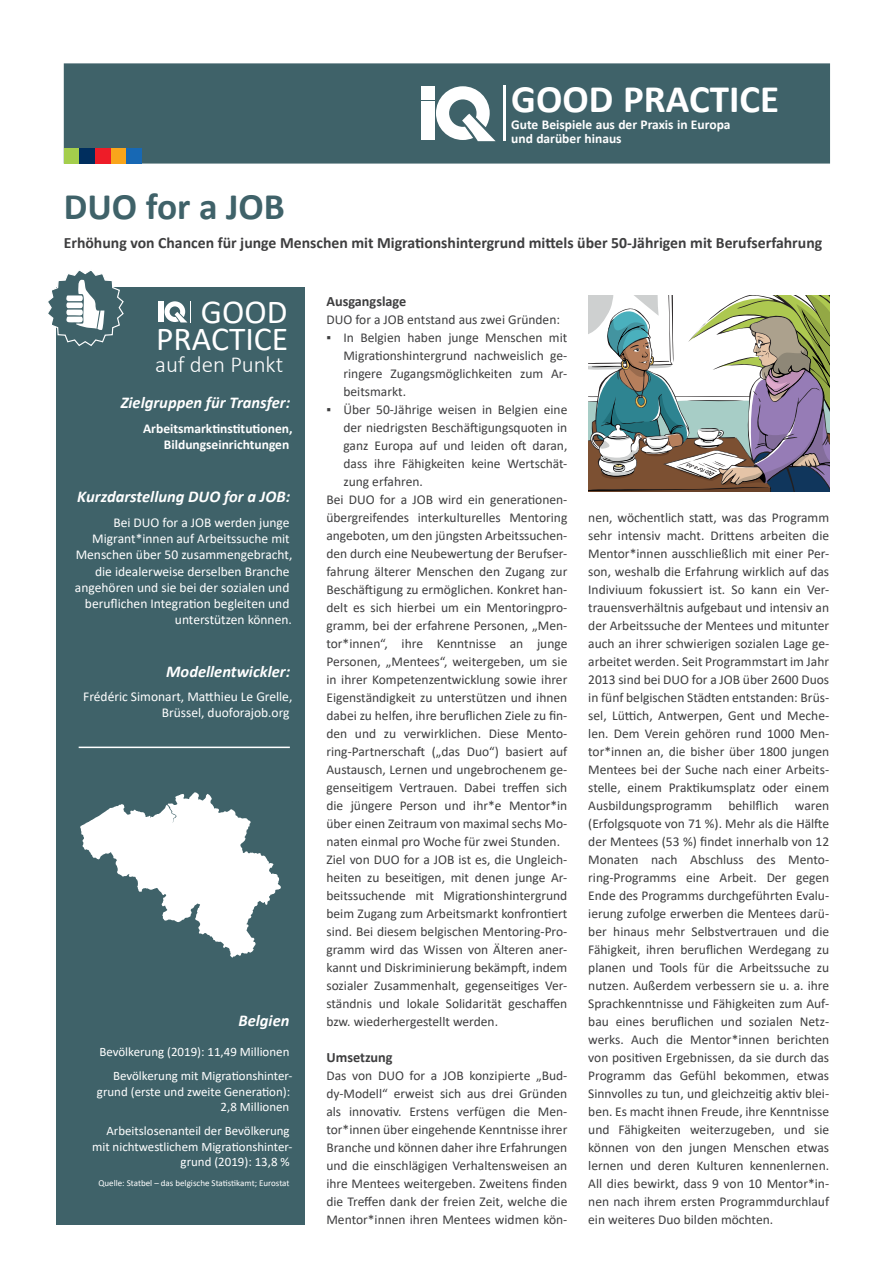
<style>
.page{position:relative;width:893px;height:1263px;background:#fff}
.page>*{position:absolute;margin:0;border:0;box-sizing:border-box;transform-origin:0 0}
.t1{font:700 39px "Calibri";color:#fff}
.t2{font:700 37.5px "Calibri";color:#3f6269}
.t3{font:33.6px/27.2px "Calibri";color:#fff;text-align:right}
.fließtext{font:300 22.95px "Calibri";color:#fff}
.Fotonachweiß{font:italic 700 16.5px "Calibri";color:#fff}
.fließtext-2{font:700 15.75px "Calibri";color:#3e3e3f}
.fließtext-3{font:700 14.25px "Calibri";color:#3e3e3f}
.fließtext-4{font:13.5px/18px "Calibri";color:#3e3e3f;text-align:justify}
.Fotonachweiß-2{font:13.5px/16.2px "Calibri";color:#fff;text-align:right}
.Fotonachweiß-3{font:700 13.5px/14px "Calibri";color:#fff}
.Fotonachweiß-4{font:12.9px/15.5px "Calibri";color:#fff;text-align:right}
.Fotonachweiß-5{font:9px "Calibri";color:#fff}
</style>
<div class="page">
<div style="left:64px;top:63px;width:766px;height:101px;background:#3f6269"></div>
<svg style="left:588px;top:296px;width:241px;height:195px"></svg>
<div style="left:95px;top:148px;width:16px;height:16px;background:#ee1c28"></div>
<div style="left:64px;top:148px;width:15px;height:16px;background:#a4ce4c"></div>
<div style="left:111px;top:148px;width:15px;height:16px;background:#f9a51b"></div>
<div style="left:126px;top:148px;width:16px;height:16px;background:#1768b4"></div>
<div style="left:79px;top:148px;width:16px;height:16px;background:#002e5e"></div>
<div style="left:421px;top:102px;width:13px;height:38px;background:#fff"></div>
<div style="left:421px;top:86px;width:13px;height:13px;background:#fff"></div>
<svg style="left:436px;top:86px;width:60px;height:55px"></svg>
<hr style="left:503px;top:86px;width:2px;height:55px;background:#fff">
<div style="left:56px;top:287px;width:249px;height:937px;background:#3f6269"></div>
<svg style="left:48px;top:270px;width:76px;height:77px"></svg>
<svg style="left:159px;top:301px;width:32px;height:21px"></svg>
<hr style="left:79px;top:747px;width:211px;height:1px;background:#fff">
<svg style="left:80px;top:792px;width:201px;height:165px"></svg>
<p class="t2" style="left:64px;top:180px;width:223px">DUO for a JOB</p>
<p class="t1" style="left:511px;top:72px;width:269px">GOOD PRACTICE</p>
<p class="Fotonachweiß-3" style="left:511px;top:117px;width:221px">Gute Beispiele aus der Praxis in Europa und darüber hinaus</p>
<p class="fließtext-2" style="left:64px;top:231px;width:760px">Erhöhung von Chancen für junge Menschen mit Migrationshintergrund mittels über 50-Jährigen mit Berufserfahrung</p>
<h3 class="t3" style="left:156px;top:297px;width:134px">GOOD<br>PRACTICE</h3>
<p class="fließtext" style="left:155px;top:351px;width:129px">auf den Punkt</p>
<p class="Fotonachweiß" style="left:121px;top:391px;width:171px">Zielgruppen für Transfer:</p>
<p class="Fotonachweiß-3" style="left:143px;top:420px;width:151px;line-height:16.2px;text-align:right">Arbeitsmarktinstitutionen,<br>Bildungseinrichtungen</p>
<p class="Fotonachweiß" style="left:77px;top:485px;width:214px">Kurzdarstellung DUO for a JOB:</p>
<p class="Fotonachweiß-2" style="left:75px;top:514px;width:219px">Bei DUO for a JOB werden junge Migrant*innen auf Arbeitssuche mit Menschen über 50 zusammengebracht, die idealerweise derselben Branche angehören und sie bei der sozialen und beruflichen Integration begleiten und unterstützen können.</p>
<p class="Fotonachweiß" style="left:166px;top:659px;width:126px">Modellentwickler:</p>
<p class="Fotonachweiß-2" style="left:83px;top:688px;width:211px">Frédéric Simonart, Matthieu Le Grelle,<br>Brüssel, duoforajob.org</p>
<p class="Fotonachweiß" style="left:238px;top:1008px;width:52px">Belgien</p>
<p class="Fotonachweiß-4" style="left:99px;top:1044px;width:192px">Bevölkerung (2019): 11,49 Millionen</p>
<p class="Fotonachweiß-4" style="left:97px;top:1068px;width:197px">Bevölkerung mit Migrationshinter&shy;grund (erste und zweite Generation):<br>2,8 Millionen</p>
<p class="Fotonachweiß-4" style="left:92px;top:1123px;width:202px">Arbeitslosenanteil der Bevölkerung mit nichtwestlichem Migrationshinter&shy;grund (2019): 13,8 %</p>
<p class="Fotonachweiß-5" style="left:98px;top:1176px;width:193px">Quelle: Statbel – das belgische Statistikamt; Eurostat</p>
<p class="fließtext-3" style="left:326px;top:291px;width:81px">Ausgangslage</p>
<p class="fließtext-4" style="left:326px;top:310px;width:235px">DUO for a JOB entstand aus zwei Gründen:</p>
<p class="fließtext-4" style="left:343px;top:328px;width:225px;text-indent:-17px">▪ In Belgien haben junge Menschen mit Migrationshintergrund nachweislich ge&shy;ringere Zugangsmöglichkeiten zum Ar&shy;beitsmarkt.</p>
<p class="fließtext-4" style="left:343px;top:400px;width:225px;text-indent:-17px">▪ Über 50-Jährige weisen in Belgien eine der niedrigsten Beschäftigungsquoten in ganz Europa auf und leiden oft daran, dass ihre Fähigkeiten keine Wertschät&shy;zung erfahren.</p>
<p class="fließtext-4" style="left:326px;top:490px;width:242px">Bei DUO for a JOB wird ein generationen&shy;übergreifendes interkulturelles Mentoring angeboten, um den jüngsten Arbeitssuchen&shy;den durch eine Neubewertung der Berufser&shy;fahrung älterer Menschen den Zugang zur Beschäftigung zu ermöglichen. Konkret han&shy;delt es sich hierbei um ein Mentoringpro&shy;gramm, bei der erfahrene Personen, „Men&shy;tor*innen“, ihre Kenntnisse an junge Personen, „Mentees“, weitergeben, um sie in ihrer Kompetenzentwicklung sowie ihrer Eigenständigkeit zu unterstützen und ihnen dabei zu helfen, ihre beruflichen Ziele zu fin&shy;den und zu verwirklichen. Diese Mento&shy;ring-Partnerschaft („das Duo“) basiert auf Austausch, Lernen und ungebrochenem ge&shy;genseitigem Vertrauen. Dabei treffen sich die jüngere Person und ihr*e Mentor*in über einen Zeitraum von maximal sechs Mo&shy;naten einmal pro Woche für zwei Stunden.</p>
<p class="fließtext-4" style="left:326px;top:850px;width:242px">Ziel von DUO for a JOB ist es, die Ungleich&shy;heiten zu beseitigen, mit denen junge Ar&shy;beitssuchende mit Migrationshintergrund beim Zugang zum Arbeitsmarkt konfrontiert sind. Bei diesem belgischen Mentoring-Pro&shy;gramm wird das Wissen von Älteren aner&shy;kannt und Diskriminierung bekämpft, indem sozialer Zusammenhalt, gegenseitiges Ver&shy;ständnis und lokale Solidarität geschaffen bzw. wiederhergestellt werden.</p>
<p class="fließtext-3" style="left:326px;top:1047px;width:68px">Umsetzung</p>
<p class="fließtext-4" style="left:326px;top:1066px;width:242px">Das von DUO for a JOB konzipierte „Bud&shy;dy-Modell“ erweist sich aus drei Gründen als innovativ. Erstens verfügen die Men&shy;tor*innen über eingehende Kenntnisse ihrer Branche und können daher ihre Erfahrungen und die einschlägigen Verhaltensweisen an ihre Mentees weitergeben. Zweitens finden die Treffen dank der freien Zeit, welche die Mentor*innen ihren Mentees widmen kön-</p>
<p class="fließtext-4" style="left:588px;top:508px;width:242px">nen, wöchentlich statt, was das Programm sehr intensiv macht. Drittens arbeiten die Mentor*innen ausschließlich mit einer Per&shy;son, weshalb die Erfahrung wirklich auf das Indiviuum fokussiert ist. So kann ein Ver&shy;trauensverhältnis aufgebaut und intensiv an der Arbeitssuche der Mentees und mitunter auch an ihrer schwierigen sozialen Lage ge&shy;arbeitet werden. Seit Programmstart im Jahr 2013 sind bei DUO for a JOB über 2600 Duos in fünf belgischen Städten entstanden: Brüs&shy;sel, Lüttich, Antwerpen, Gent und Meche&shy;len. Dem Verein gehören rund 1000 Men&shy;tor*innen an, die bisher über 1800 jungen Mentees bei der Suche nach einer Arbeits&shy;stelle, einem Praktikumsplatz oder einem Ausbildungsprogramm behilflich waren (Erfolgsquote von 71 %). Mehr als die Hälfte der Mentees (53 %) findet innerhalb von 12<br>Monaten nach Abschluss des Mento&shy;ring-Programms eine Arbeit. Der gegen Ende des Programms durchgeführten Evalu&shy;ierung zufolge erwerben die Mentees darü&shy;ber hinaus mehr Selbstvertrauen und die Fähigkeit, ihren beruflichen Werdegang zu planen und Tools für die Arbeitssuche zu nutzen. Außerdem verbessern sie u. a. ihre Sprachkenntnisse und Fähigkeiten zum Auf&shy;bau eines beruflichen und sozialen Netz&shy;werks. Auch die Mentor*innen berichten von positiven Ergebnissen, da sie durch das Programm das Gefühl bekommen, etwas Sinnvolles zu tun, und gleichzeitig aktiv blei&shy;ben. Es macht ihnen Freude, ihre Kenntnisse und Fähigkeiten weiterzugeben, und sie können von den jungen Menschen etwas lernen und deren Kulturen kennenlernen.<br>All dies bewirkt, dass 9 von 10 Mentor*in&shy;nen nach ihrem ersten Programmdurchlauf ein weiteres Duo bilden möchten.</p>
</div>
